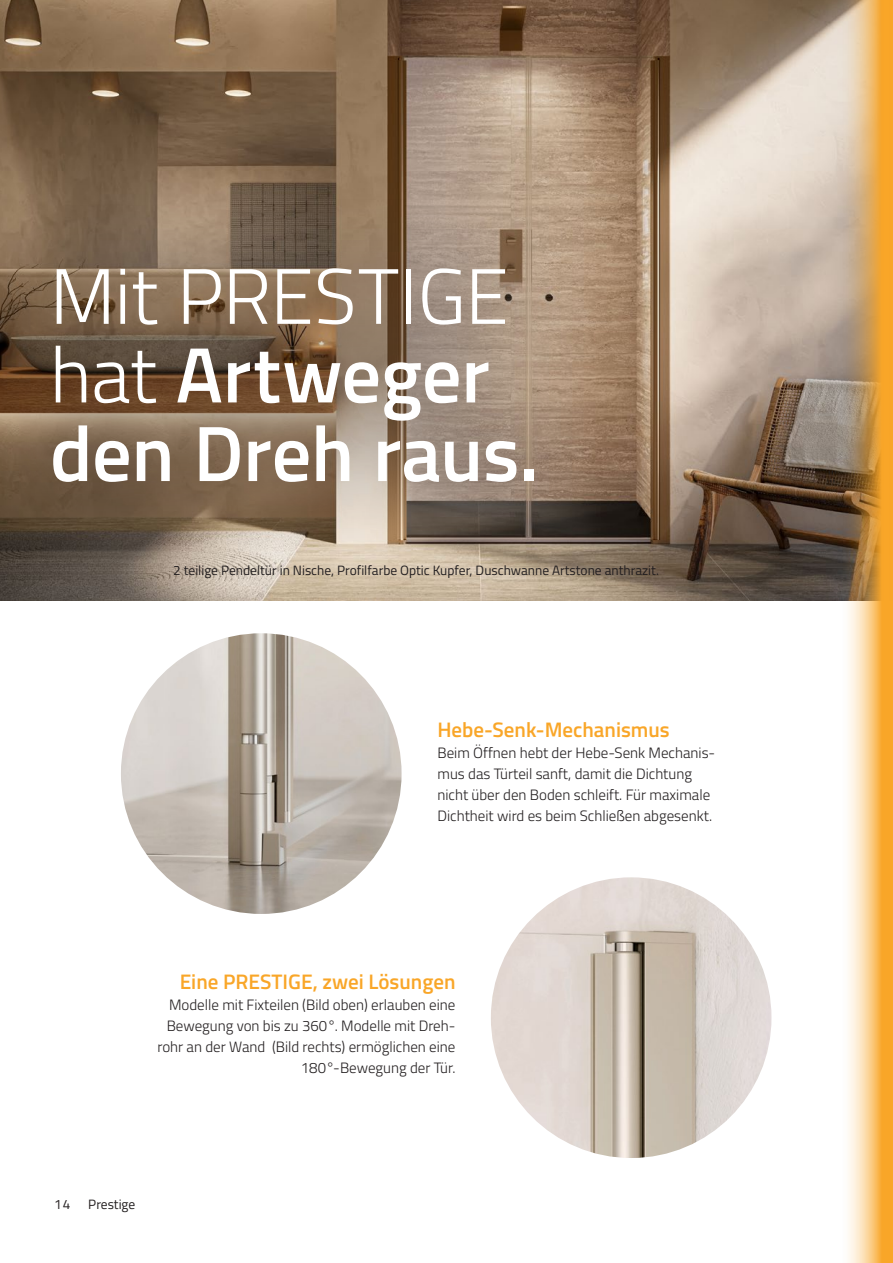
<style>
.page{position:relative;width:893px;height:1263px;background:#fff}
.page>*{position:absolute;margin:0;border:0;box-sizing:border-box;transform-origin:0 0}
.Headline_60_60_Light___Schwarz{font:600 78.6px/78.6px "Titillium Web";letter-spacing:-.005em;color:#fff}
.HL_KLEIN_14_14_Semibold{font:600 21px "Titillium Web";color:#f9a628}
.FT_10_14_Light___BLOCK{font:300 15px/21px "Titillium Web";color:#231f20}
.t1{font:13.5px "Titillium";color:#231f20}
.t2{font:13.5px "Titillium Web";color:#231f20}
.s1{font-weight:300}
</style>
<div class="page">
<img style="left:121px;top:633px;width:281px;height:281px;border-radius:140px">
<img style="left:491px;top:877px;width:280px;height:281px;border-radius:140px">
<img style="left:0;top:0;width:839px;height:600px">
<div style="left:0;top:191px;width:602px;height:368px;background:#231f20;opacity:.94"></div>
<svg style="left:839px;top:0;width:53px;height:1263px;background:#e5bb7e"></svg>
<hr style="left:892px;top:0;width:1px;height:1263px;background:#f9a628">
<p class="Headline_60_60_Light___Schwarz" style="left:50px;top:253px;width:490px"><span class="s1">Mit PRESTIGE hat</span> Artweger den Dreh raus.</p>
<p class="t1" style="left:173px;top:560px;width:487px">2 teilige Pendeltür in Nische, Profilfarbe Optic Kupfer, Duschwanne Artstone anthrazit.</p>
<p class="HL_KLEIN_14_14_Semibold" style="left:437px;top:713px;width:234px">Hebe-Senk-Mechanismus</p>
<p class="FT_10_14_Light___BLOCK" style="left:437px;top:741px;width:279px">Beim Öffnen hebt der Hebe-Senk Mechanis&shy;mus das Türteil sanft, damit die Dichtung nicht über den Boden schleift. Für maximale Dichtheit wird es beim Schließen abgesenkt.</p>
<p class="HL_KLEIN_14_14_Semibold" style="left:180px;top:965px;width:277px">Eine PRESTIGE, zwei Lösungen</p>
<p class="FT_10_14_Light___BLOCK" style="left:157px;top:993px;width:300px;text-align:right">Modelle mit Fixteilen (Bild oben) erlauben eine Bewegung von bis zu 360°. Modelle mit Dreh&shy;rohr an der Wand (Bild rechts) ermöglichen eine 180°-Bewegung der Tür.</p>
<p class="t2" style="left:54px;top:1194px;width:18px">14</p>
<p class="t2" style="left:88px;top:1194px;width:49px">Prestige</p>
</div>
